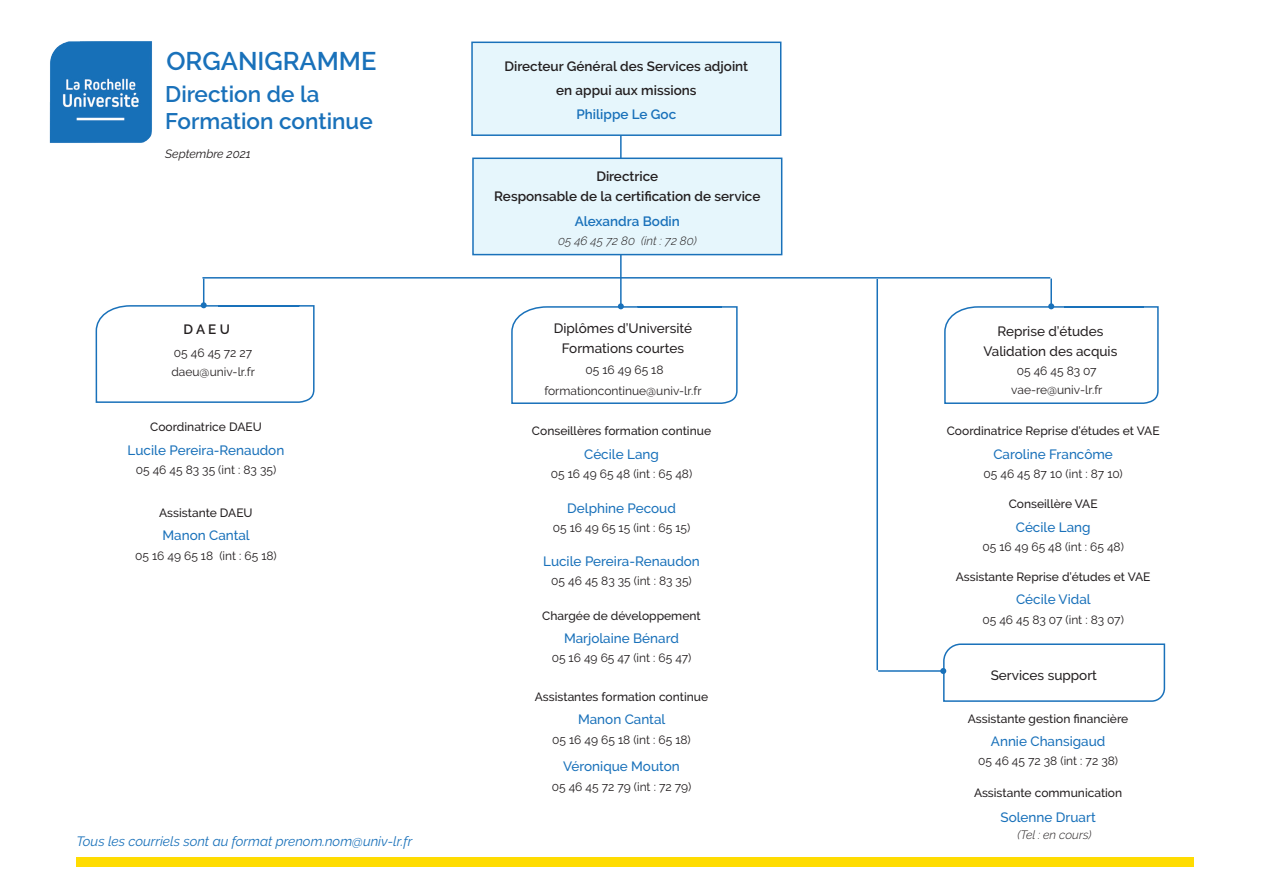
<style>
.page{position:relative;width:1263px;height:893px;background:#fff}
.page>*{position:absolute;margin:0;border:0;box-sizing:border-box;transform-origin:0 0}
.t1{font:600 25.5px "Raleway";color:#1971ba}
.t2{font:600 22.5px/27px "Raleway";color:#1971ba}
.t3{font:500 13.5px "Raleway";color:#1971ba}
.t4{font:600 13.5px/20.4px "Raleway";color:#231f20;text-align:center}
.t5{font:500 13.5px/20.4px "Raleway";color:#231f20;text-align:center}
.t6{font:italic 13.5px "Raleway";color:#1971ba}
.t7{font:600 13.5px "Raleway";color:#1971ba}
.t8{font:12px/20.7px "Raleway";color:#231f20;text-align:center}
.t9{font:500 12px "Raleway";color:#231f20}
.t10{font:italic 300 12px "Raleway";color:#231f20}
.t11{font:italic 12px "Raleway";color:#231f20}
</style>
<div class="page">
<hr style="left:620px;top:118px;width:2px;height:188px;background:#1971ba">
<div style="left:473px;top:158px;width:309px;height:97px;background:#e6f6fc"></div>
<div style="left:472px;top:158px;width:310px;height:97px;border:2px solid #1971ba"></div>
<svg style="left:511px;top:303px;width:227px;height:101px"></svg>
<hr style="left:202px;top:277px;width:848px;height:2px;background:#1971ba">
<svg style="left:95px;top:279px;width:220px;height:124px"></svg>
<hr style="left:1050px;top:279px;width:2px;height:27px;background:#1971ba">
<svg style="left:944px;top:303px;width:215px;height:101px"></svg>
<hr style="left:876px;top:279px;width:2px;height:391px;background:#1971ba">
<hr style="left:878px;top:670px;width:65px;height:2px;background:#1971ba">
<div style="left:472px;top:42px;width:309px;height:93px;background:#e6f6fc"></div>
<div style="left:471px;top:42px;width:310px;height:94px;border:2px solid #1971ba"></div>
<img style="left:49px;top:41px;width:103px;height:102px">
<div style="left:77px;top:857px;width:1117px;height:9px;background:#ffdc01"></div>
<svg style="left:940px;top:643px;width:226px;height:59px"></svg>
<h1 class="t1" style="left:166px;top:46px;width:211px">ORGANIGRAMME</h1>
<h2 class="t2" style="left:165px;top:80px;width:209px">Direction de la<br>Formation continue</h2>
<p class="t11" style="left:165px;top:146px;width:87px">Septembre 2021</p>
<p class="t4" style="left:184px;top:319px;width:48px">D A E U</p>
<p class="t8" style="left:171px;top:344px;width:85px;line-height:18.6px;text-align:left">05 46 45 72 27 daeu@univ-lr.fr</p>
<p class="t9" style="left:150px;top:420px;width:113px">Coordinatrice DAEU</p>
<p class="t3" style="left:128px;top:442px;width:158px">Lucile Pereira-Renaudon</p>
<p class="t8" style="left:136px;top:459px;width:142px">05 46 45 83 35 (int : 83 35)</p>
<p class="t9" style="left:159px;top:506px;width:95px">Assistante DAEU</p>
<p class="t3" style="left:163px;top:528px;width:89px">Manon Cantal</p>
<p class="t8" style="left:135px;top:545px;width:143px">05 16 49 65 18 (int : 65 18)</p>
<p class="t6" style="left:77px;top:834px;width:337px">Tous les courriels sont au format prenom.nom@univ-lr.fr</p>
<p class="t4" style="left:504px;top:55px;width:245px;line-height:23.7px">Directeur Général des Services adjoint en appui aux missions</p>
<p class="t7" style="left:576px;top:106px;width:101px">Philippe Le Goc</p>
<p class="t4" style="left:494px;top:166px;width:268px">Directrice<br>Responsable de la certification de service</p>
<p class="t7" style="left:575px;top:214px;width:107px">Alexandra Bodin</p>
<p class="t10" style="left:558px;top:233px;width:140px">05 46 45 72 80 (int : 72 80)</p>
<p class="t5" style="left:554px;top:318px;width:140px">Diplômes d’Université<br>Formations courtes</p>
<p class="t8" style="left:544px;top:359px;width:159px">05 16 49 65 18 formationcontinue@univ-lr.fr</p>
<p class="t9" style="left:532px;top:424px;width:181px">Conseillères formation continue</p>
<p class="t3" style="left:584px;top:446px;width:76px">Cécile Lang</p>
<p class="t8" style="left:551px;top:464px;width:143px">05 16 49 65 48 (int : 65 48)</p>
<p class="t3" style="left:567px;top:500px;width:110px">Delphine Pecoud</p>
<p class="t8" style="left:553px;top:517px;width:139px">05 16 49 65 15 (int : 65 15)</p>
<p class="t3" style="left:543px;top:553px;width:158px">Lucile Pereira-Renaudon</p>
<p class="t8" style="left:551px;top:571px;width:142px">05 46 45 83 35 (int : 83 35)</p>
<p class="t9" style="left:542px;top:608px;width:160px">Chargée de développement</p>
<p class="t3" style="left:564px;top:630px;width:116px">Marjolaine Bénard</p>
<p class="t8" style="left:552px;top:648px;width:141px">05 16 49 65 47 (int : 65 47)</p>
<p class="t9" style="left:535px;top:690px;width:175px">Assistantes formation continue</p>
<p class="t3" style="left:578px;top:712px;width:89px">Manon Cantal</p>
<p class="t8" style="left:552px;top:729px;width:140px">05 16 49 65 18 (int : 65 18)</p>
<p class="t3" style="left:563px;top:759px;width:118px">Véronique Mouton</p>
<p class="t8" style="left:552px;top:776px;width:141px">05 46 45 72 79 (int : 72 79)</p>
<p class="t5" style="left:983px;top:321px;width:135px">Reprise d’études<br>Validation des acquis</p>
<p class="t8" style="left:1011px;top:361px;width:93px;line-height:19.2px">05 46 45 83 07 vae-re@univ-lr.fr</p>
<p class="t9" style="left:947px;top:424px;width:214px">Coordinatrice Reprise d’études et VAE</p>
<p class="t3" style="left:993px;top:446px;width:121px">Caroline Francôme</p>
<p class="t8" style="left:983px;top:464px;width:141px">05 46 45 87 10 (int : 87 10)</p>
<p class="t9" style="left:1009px;top:497px;width:90px">Conseillère VAE</p>
<p class="t3" style="left:1016px;top:519px;width:76px">Cécile Lang</p>
<p class="t8" style="left:982px;top:536px;width:143px">05 16 49 65 48 (int : 65 48)</p>
<p class="t9" style="left:956px;top:570px;width:196px">Assistante Reprise d’études et VAE</p>
<p class="t3" style="left:1016px;top:592px;width:76px">Cécile Vidal</p>
<p class="t8" style="left:982px;top:609px;width:143px">05 46 45 83 07 (int : 83 07)</p>
<p class="t5" style="left:991px;top:665px;width:108px">Services support</p>
<p class="t9" style="left:968px;top:711px;width:162px">Assistante gestion financière</p>
<p class="t3" style="left:991px;top:734px;width:116px">Annie Chansigaud</p>
<p class="t8" style="left:978px;top:751px;width:141px">05 46 45 72 38 (int : 72 38)</p>
<p class="t9" style="left:974px;top:786px;width:150px">Assistante communication</p>
<p class="t3" style="left:1000px;top:810px;width:97px">Solenne Druart</p>
<p class="t10" style="left:1017px;top:828px;width:76px">(Tel : en cours)</p>
</div>
